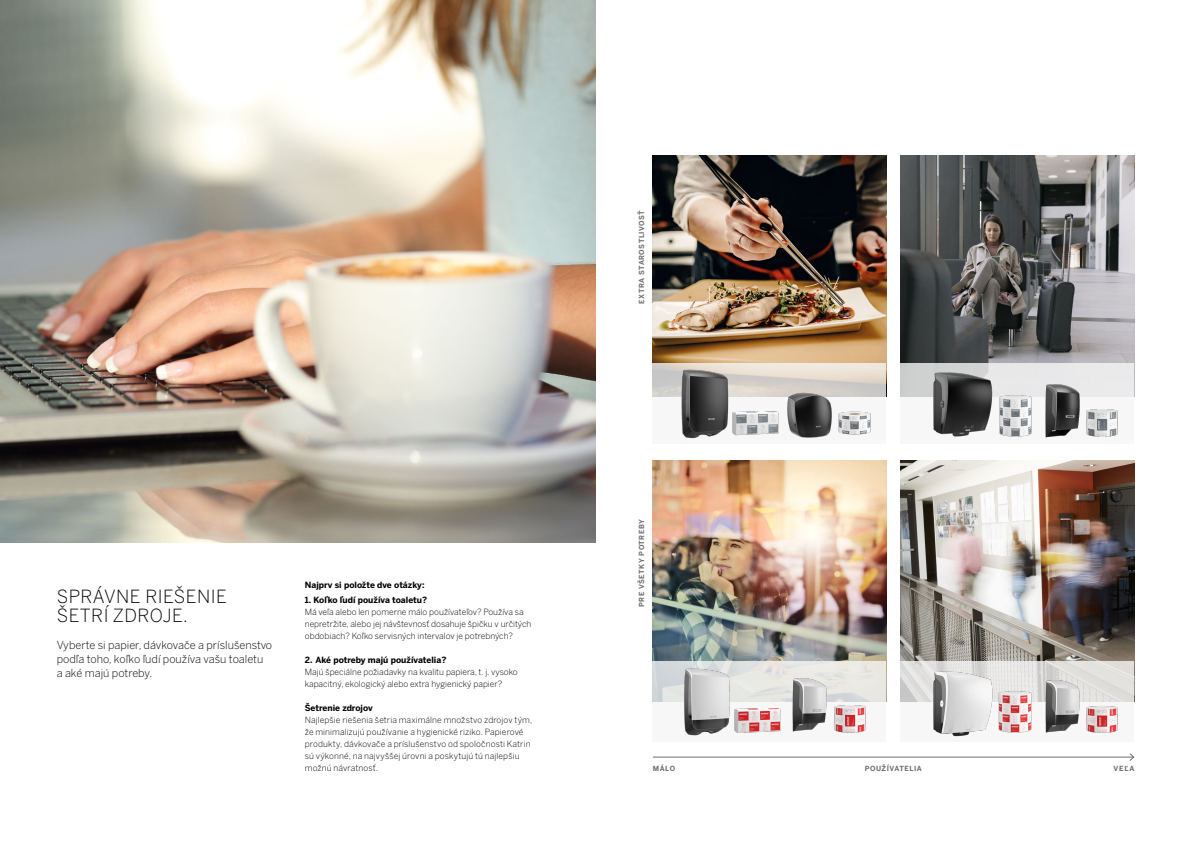
<style>
.page{position:relative;width:1191px;height:842px;background:#fff}
.page>*{position:absolute;margin:0;border:0;box-sizing:border-box;transform-origin:0 0}
.t1{font:300 18px/19px "Benton Sans";letter-spacing:.025em;color:#000}
.t2{font:300 11px/14px "Benton Sans";color:#000}
.t3{font:300 8.5px/12px "Benton Sans";color:#000}
.t4{font:700 8.5px "Benton Sans";color:#000}
.t5{font:700 7px "Benton Sans";letter-spacing:.075em;color:#706f6f}
</style>
<div class="page">
<img style="left:0;top:0;width:595px;height:543px">
<img style="left:900px;top:156px;width:234px;height:207px">
<img style="left:900px;top:460px;width:234px;height:201px">
<svg style="left:900px;top:363px;width:234px;height:34px;background:#e3e3e4"></svg>
<img style="left:918px;top:369px;width:83px;height:68px">
<img style="left:1037px;top:380px;width:50px;height:58px">
<img style="left:993px;top:394px;width:45px;height:44px">
<img style="left:1085px;top:407px;width:33px;height:31px">
<img style="left:652px;top:460px;width:234px;height:201px">
<svg style="left:652px;top:661px;width:234px;height:41px;background:#e4e4e1"></svg>
<img style="left:667px;top:662px;width:79px;height:74px">
<img style="left:778px;top:674px;width:62px;height:58px">
<img style="left:732px;top:702px;width:50px;height:34px">
<img style="left:833px;top:703px;width:33px;height:30px">
<svg style="left:900px;top:661px;width:234px;height:41px;background:#e0dfdd"></svg>
<img style="left:916px;top:665px;width:87px;height:72px">
<img style="left:1031px;top:675px;width:62px;height:58px">
<img style="left:1085px;top:703px;width:33px;height:30px">
<img style="left:993px;top:689px;width:44px;height:45px">
<img style="left:652px;top:156px;width:234px;height:207px">
<svg style="left:652px;top:363px;width:234px;height:34px;background:#ded7cf"></svg>
<img style="left:664px;top:364px;width:81px;height:75px">
<img style="left:783px;top:388px;width:53px;height:50px">
<img style="left:730px;top:398px;width:49px;height:41px">
<img style="left:838px;top:411px;width:33px;height:24px">
<hr style="left:653px;top:757px;width:480px;height:1px;background:#706f6f">
<svg style="left:1128px;top:753px;width:6px;height:8px"></svg>
<h1 class="t1" style="left:57px;top:587px;width:172px">SPRÁVNE RIEŠENIE<br>ŠETRÍ ZDROJE.</h1>
<p class="t4" style="left:305px;top:580px;width:121px">Najprv si položte dve otázky:</p>
<p class="t4" style="left:305px;top:595px;width:124px">1. Koľko ľudí používa toaletu?</p>
<p class="t3" style="left:305px;top:606px;width:228px">Má veľa alebo len pomerne málo používateľov? Používa sa nepretržite, alebo jej návštevnosť dosahuje špičku v určitých obdobiach? Koľko servisných intervalov je potrebných?</p>
<p class="t4" style="left:305px;top:655px;width:143px">2. Aké potreby majú používatelia?</p>
<p class="t3" style="left:305px;top:666px;width:214px">Majú špeciálne požiadavky na kvalitu papiera, t. j. vysoko kapacitný, ekologický alebo extra hygienický papier?</p>
<p class="t4" style="left:305px;top:703px;width:69px">Šetrenie zdrojov</p>
<p class="t3" style="left:305px;top:714px;width:229px">Najlepšie riešenia šetria maximálne množstvo zdrojov tým, že minimalizujú používanie a hygienické riziko. Papierové produkty, dávkovače a príslušenstvo od spoločnosti Katrin sú výkonné, na najvyššej úrovni a poskytujú tú najlepšiu možnú návratnosť.</p>
<p class="t2" style="left:57px;top:638px;width:217px">Vyberte si papier, dávkovače a príslušenstvo podľa toho, koľko ľudí používa vašu toaletu<br>a aké majú potreby.</p>
<p class="t5" style="left:637px;top:304px;width:95px;rotate:-90deg">EXTRA STAROSTLIVOSŤ</p>
<p class="t5" style="left:637px;top:607px;width:89px;rotate:-90deg">PRE VŠETKY POTREBY</p>
<p class="t5" style="left:653px;top:764px;width:24px">MÁLO</p>
<p class="t5" style="left:864px;top:764px;width:59px">POUŽÍVATELIA</p>
<p class="t5" style="left:1113px;top:764px;width:23px">VEĽA</p>
</div>
